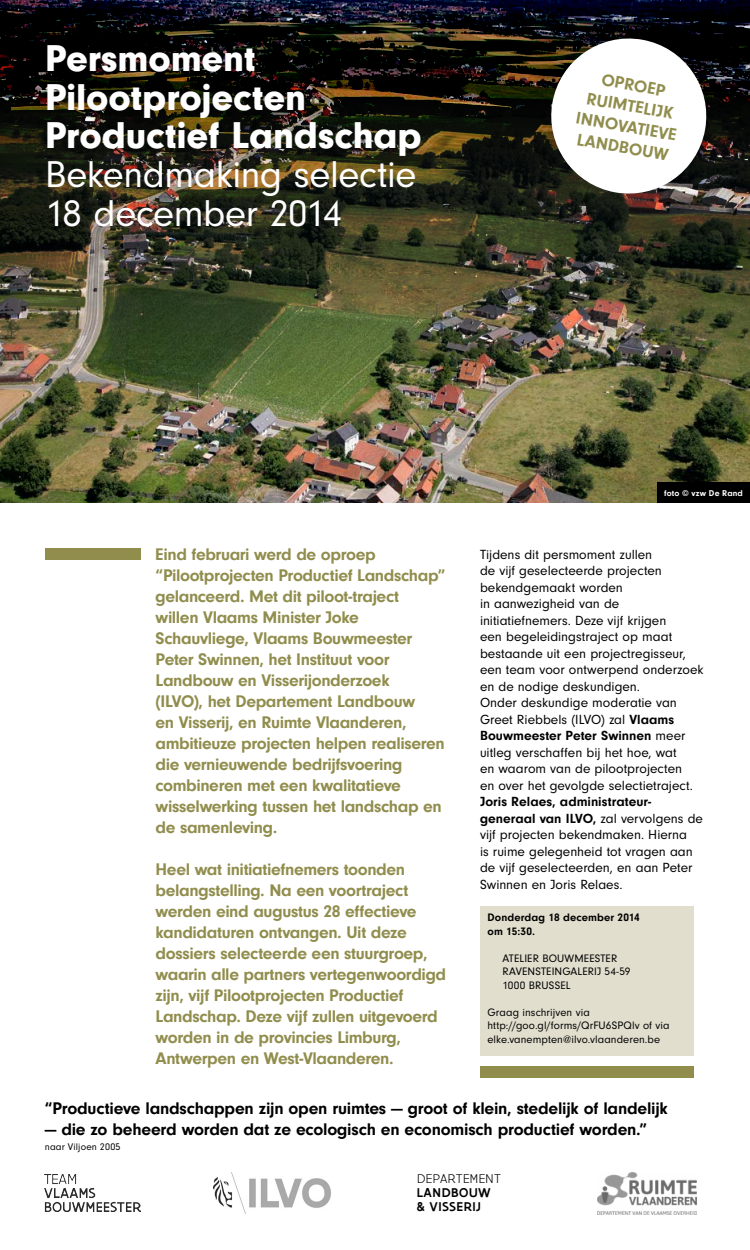
<style>
.page{position:relative;width:750px;height:1250px;background:#fff}
.page>*{position:absolute;margin:0;border:0;box-sizing:border-box;transform-origin:0 0}
.t1{font:900 38.75px/38.8px "Neuzeit Gro";letter-spacing:-.005em;color:#fff}
.t2{font:38.75px/38.8px "Neuzeit Gro";letter-spacing:-.015em;color:#fff}
.t3{font:700 17.5px/21px "Neuzeit Gro";letter-spacing:-.02em;color:#908d4d}
.t4{font:700 17.5px "Neuzeit Gro";letter-spacing:-.01em;color:#000}
.t5{font:13.75px/16.5px "Neuzeit Gro";color:#000}
.t6{font:500 13.75px/13.8px "Flanders Art Sans";letter-spacing:.04em;color:#000}
.t7{font:300 13.75px "Flanders Art Sans";color:#000}
.t8{font:11.25px/13.5px "Neuzeit Gro";letter-spacing:.01em;color:#000}
.t9{font:700 11.25px/13.5px "Neuzeit Gro";letter-spacing:.01em;color:#000}
.t10{font:10px "Neuzeit Gro";letter-spacing:.015em;color:#000}
.t11{font:700 8.75px "Neuzeit Gro";letter-spacing:.015em;color:#fff}
.s1{font-weight:700}
</style>
<div class="page">
<div style="left:45px;top:549px;width:96px;height:11px;background:#908d4d"></div>
<div style="left:480px;top:1066px;width:214px;height:12px;background:#908d4d"></div>
<div style="left:480px;top:906px;width:214px;height:150px;background:#e1dece"></div>
<img style="left:0;top:0;width:750px;height:503px">
<div style="left:657px;top:483px;width:93px;height:20px;background:#000"></div>
<img style="left:214px;top:1173px;width:117px;height:41px">
<img style="left:597px;top:1173px;width:99px;height:41px">
<img style="left:45px;top:1175px;width:96px;height:36px">
<svg style="left:545px;top:32px;width:168px;height:168px"></svg>
<h1 class="t1" style="left:45px;top:39px;width:378px">Persmoment<br>Pilootprojecten<br>Productief Landschap</h1>
<h1 class="t2" style="left:45px;top:156px;width:373px">Bekendmaking selectie<br>18 december 2014</h1>
<p class="t3" style="left:592px;top:67px;width:37px;text-indent:11px;rotate:10deg">Oproep ruim</p>
<p class="t3" style="left:629px;top:95px;width:19px;rotate:10deg">telij</p>
<p class="t3" style="left:578px;top:107px;width:12px;rotate:10deg">innova</p>
<p class="t3" style="left:639px;top:118px;width:19px;rotate:10deg">tieve</p>
<p class="t3" style="left:579px;top:129px;width:14px;rotate:10deg">landbouw</p>
<p class="t3" style="left:156px;top:543px;width:291px">Eind februari werd de oproep “Pilootprojecten Productief Landschap” gelanceerd. Met dit piloot-traject willen Vlaams Minister Joke Schauvliege, Vlaams Bouwmeester Peter Swinnen, het Instituut voor Landbouw en Visserijonderzoek<br>(ILVO), het Departement Landbouw<br>en Visserij, en Ruimte Vlaanderen, ambitieuze projecten helpen realiseren die vernieuwende bedrijfsvoering combineren met een kwalitatieve wisselwerking tussen het landschap en de samenleving.</p>
<p class="t3" style="left:156px;top:858px;width:292px">Heel wat initiatiefnemers toonden belangstelling. Na een voortraject werden eind augustus 28 effectieve kandidaturen ontvangen. Uit deze dossiers selecteerde een stuurgroep, waarin alle partners vertegenwoordigd zijn, vijf Pilootprojecten Productief Landschap. Deze vijf zullen uitgevoerd worden in de provincies Limburg, Antwerpen en West-Vlaanderen.</p>
<p class="t11" style="left:664px;top:488px;width:80px">foto © vzw De Rand</p>
<p class="t5" style="left:480px;top:546px;width:225px">Tijdens dit persmoment zullen<br>de vijf geselecteerde projecten bekendgemaakt worden<br>in aanwezigheid van de initiatiefnemers. Deze vijf krijgen<br>een begeleidingstraject op maat bestaande uit een projectregisseur, een team voor ontwerpend onderzoek en de nodige deskundigen.<br>Onder deskundige moderatie van<br>Greet Riebbels (ILVO) zal <span class="s1">Vlaams<br>Bouwmeester Peter Swinnen</span> meer uitleg verschaffen bij het hoe, wat<br>en waarom van de pilootprojecten<br>en over het gevolgde selectietraject.</p>
<p class="t5" style="left:480px;top:794px;width:225px"><span class="s1">Joris Relaes, administrateur&shy;generaal van ILVO,</span> zal vervolgens de vijf projecten bekendmaken. Hierna<br>is ruime gelegenheid tot vragen aan de vijf geselecteerden, en aan Peter Swinnen en Joris Relaes.</p>
<p class="t9" style="left:488px;top:911px;width:154px">Donderdag 18 december 2014 om 15:30.</p>
<p class="t8" style="left:502px;top:952px;width:130px">Atelier Bouwmeester<br>Ravensteingalerij 54-59<br>1000 Brussel</p>
<p class="t8" style="left:487px;top:1006px;width:184px">Graag inschrijven via http://goo.gl/forms/QrFU6SPQlv of via elke.vanempten@ilvo.vlaanderen.be</p>
<p class="t4" style="left:45px;top:1099px;width:625px">“Productieve landschappen zijn open ruimtes — groot of klein, stedelijk of landelijk</p>
<p class="t4" style="left:45px;top:1120px;width:604px">— die zo beheerd worden dat ze ecologisch en economisch productief worden.”</p>
<p class="t10" style="left:45px;top:1141px;width:77px">naar Viljoen 2005</p>
<p class="t7" style="left:417px;top:1171px;width:86px">DEPARTEMENT</p>
<p class="t6" style="left:417px;top:1186px;width:76px">LANDBOUW &amp; VISSERIJ</p>
</div>
